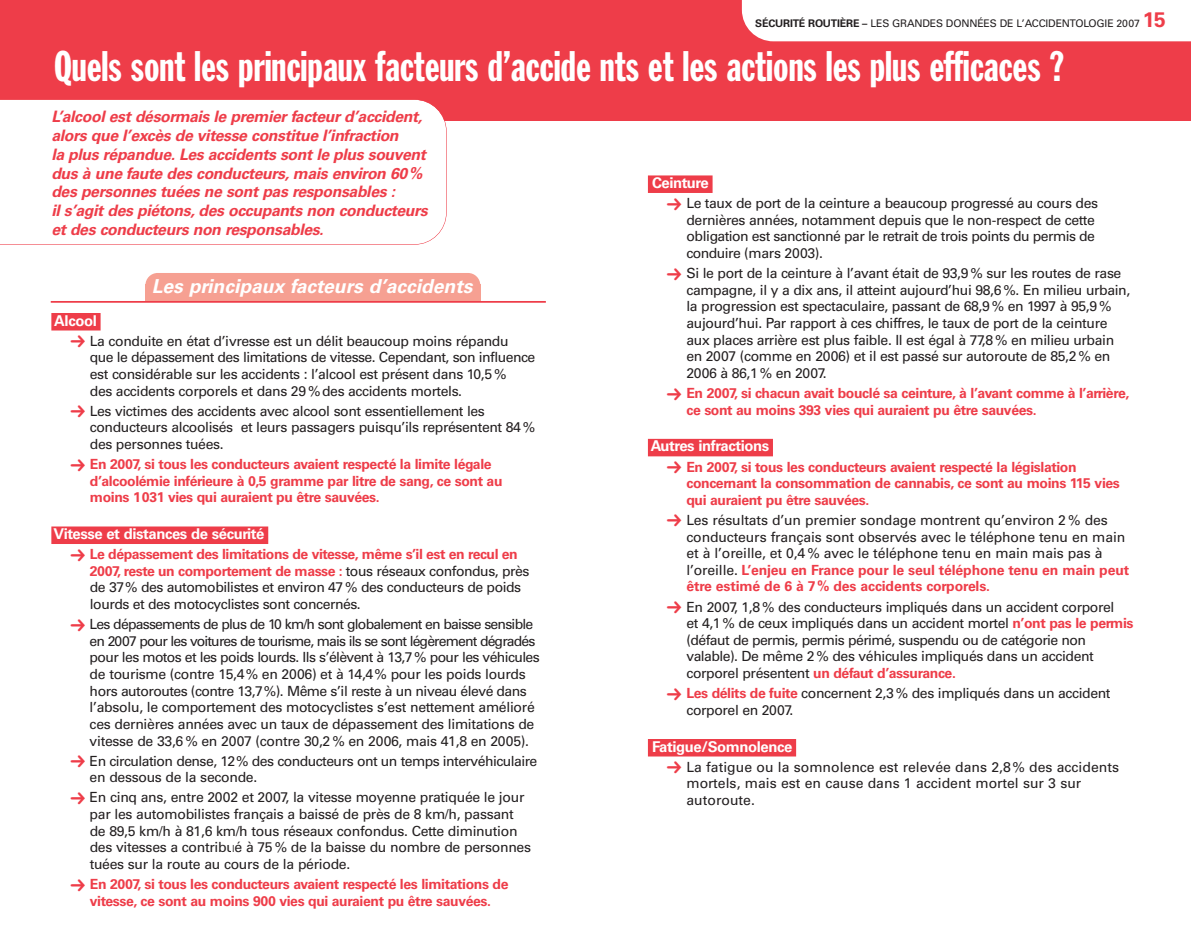
<style>
.page{position:relative;width:1191px;height:943px;background:#fff}
.page>*{position:absolute;margin:0;border:0;box-sizing:border-box;transform-origin:0 0}
.t1{font:42px "Franklin Gothic Extra Cond";color:#fff}
.t2{font:italic 700 19.25px "Univers";color:#fff}
.t3{font:italic 700 15.75px/18.9px "Univers";letter-spacing:-.02em;color:#ee3d49}
.t4{font:700 14.88px "Univers";letter-spacing:-.03em;color:#fff}
.t5{font:14px/16.6px "Univers";letter-spacing:-.03em;color:#231f20}
.t6{font:700 14px/16.6px "Univers";letter-spacing:-.03em;color:#ee3d49}
.t7{font:14px/16.6px "Univers";letter-spacing:-.01em;color:#231f20}
.t8{font:14px/16.6px "Univers";color:#231f20}
.t9{font:10.5px "Univers";letter-spacing:-.015em;color:#231f20}
.s1{font-weight:700}
.s2{font-weight:700;font-size:21px;color:#ee3d49}
.s3{color:#ee3d49}
.s4{font-weight:700;color:#ee3d49}
</style>
<div class="page">
<div style="left:0;top:0;width:1191px;height:120px;background:#ee3d49"></div>
<svg style="left:0;top:99px;width:446px;height:146px"></svg>
<div style="left:51px;top:313px;width:50px;height:17px;background:#ee3d49"></div>
<div style="left:51px;top:526px;width:217px;height:18px;background:#ee3d49"></div>
<div style="left:742px;top:0;width:449px;height:41px;background:#fff"></div>
<div style="left:145px;top:273px;width:335px;height:24px;background:#f6a092;border-radius:12px"></div>
<div style="left:145px;top:284px;width:335px;height:18px;background:#f6a092"></div>
<div style="left:648px;top:175px;width:64px;height:18px;background:#ee3d49"></div>
<div style="left:648px;top:439px;width:125px;height:17px;background:#ee3d49"></div>
<div style="left:648px;top:739px;width:148px;height:17px;background:#ee3d49"></div>
<hr style="left:51px;top:301px;width:495px;height:2px;background:#ee3d49">
<p class="t9" style="left:755px;top:20px;width:412px"><span class="s1">SÉCURITÉ ROUTIÈRE –</span> LES GRANDES DONNÉES DE L’ACCIDENTOLOGIE 2007 <span class="s2">15</span></p>
<h1 class="t1" style="left:54px;top:51px;width:1012px">Quels sont les principaux facteurs d’accide nts et les actions les plus efficaces ?</h1>
<p class="t3" style="left:51px;top:108px;width:378px">L’alcool est désormais le premier facteur d’accident, alors que l’excès de vitesse constitue l’infraction<br>la plus répandue. Les accidents sont le plus souvent dus à une faute des conducteurs, mais environ 60% des personnes tuées ne sont pas responsables :<br>il s’agit des piétons, des occupants non conducteurs et des conducteurs non responsables.</p>
<h2 class="t2" style="left:152px;top:279px;width:322px">Les principaux facteurs d’accidents</h2>
<p class="t4" style="left:54px;top:315px;width:48px">Alcool<span class="s3">.</span></p>
<p class="t5" style="left:90px;top:333px;width:447px">La conduite en état d’ivresse est un délit beaucoup moins répandu que le dépassement des limitations de vitesse. Cependant, son influence est considérable sur les accidents : l’alcool est présent dans 10,5 %<br>des accidents corporels et dans 29 %des accidents mortels.</p>
<p class="t5" style="left:90px;top:403px;width:447px">Les victimes des accidents avec alcool sont essentiellement les conducteurs alcoolisés et leurs passagers puisqu’ils représentent 84 % des personnes tuées.</p>
<p class="t6" style="left:90px;top:457px;width:414px">En 2007, si tous les conducteurs avaient respecté la limite légale d’alcoolémie inférieure à 0,5 gramme par litre de sang, ce sont au moins 1031 vies qui auraient pu être sauvées.</p>
<p class="t4" style="left:54px;top:528px;width:216px">Vitesse et distances de sécurité<span class="s3">.</span></p>
<p class="t5" style="left:90px;top:547px;width:441px"><span class="s4">Le dépassement des limitations de vitesse, même s’il est en recul en 2007, reste un comportement de masse :</span> tous réseaux confondus, près de 37% des automobilistes et environ 47 % des conducteurs de poids lourds et des motocyclistes sont concernés.</p>
<p class="t5" style="left:90px;top:617px;width:451px">Les dépassements de plus de 10 km/h sont globalement en baisse sensible en 2007 pour les voitures de tourisme, mais ils se sont légèrement dégradés pour les motos et les poids lourds. Ils s’élèvent à 13,7 % pour les véhicules de tourisme (contre 15,4% en 2006) et à 14,4% pour les poids lourds hors autoroutes (contre 13,7%). Même s’il reste à un niveau élevé dans l’absolu, le comportement des motocyclistes s’est nettement amélioré ces dernières années avec un taux de dépassement des limitations de vitesse de 33,6 % en 2007 (contre 30,2 % en 2006, mais 41,8 en 2005).</p>
<p class="t5" style="left:90px;top:753px;width:449px">En circulation dense, 12% des conducteurs ont un temps intervéhiculaire en dessous de la seconde.</p>
<p class="t5" style="left:90px;top:790px;width:443px">En cinq ans, entre 2002 et 2007, la vitesse moyenne pratiquée le jour par les automobilistes français a baissé de près de 8 km/h, passant de 89,5 km/h à 81,6 km/h tous réseaux confondus. Cette diminution des vitesses a contribué à 75 % de la baisse du nombre de personnes tuées sur la route au cours de la période.</p>
<p class="t6" style="left:90px;top:877px;width:420px">En 2007, si tous les conducteurs avaient respecté les limitations de vitesse, ce sont au moins 900 vies qui auraient pu être sauvées.</p>
<p class="t4" style="left:652px;top:177px;width:62px">Ceinture<span class="s3">.</span></p>
<p class="t5" style="left:686px;top:196px;width:413px">Le taux de port de la ceinture a beaucoup progressé au cours des dernières années, notamment depuis que le non-respect de cette obligation est sanctionné par le retrait de trois points du permis de conduire (mars 2003).</p>
<p class="t5" style="left:686px;top:266px;width:445px">Si le port de la ceinture à l’avant était de 93,9 % sur les routes de rase campagne, il y a dix ans, il atteint aujourd’hui 98,6 %. En milieu urbain, la progression est spectaculaire, passant de 68,9 % en 1997 à 95,9 % aujourd’hui. Par rapport à ces chiffres, le taux de port de la ceinture aux places arrière est plus faible. Il est égal à 77,8 % en milieu urbain en 2007 (comme en 2006) et il est passé sur autoroute de 85,2 % en 2006 à 86,1 % en 2007.</p>
<p class="t6" style="left:686px;top:386px;width:444px">En 2007, si chacun avait bouclé sa ceinture, à l’avant comme à l’arrière, ce sont au moins 393 vies qui auraient pu être sauvées.</p>
<p class="t4" style="left:651px;top:440px;width:124px">Autres infractions<span class="s3">.</span></p>
<p class="t6" style="left:686px;top:459px;width:435px">En 2007, si tous les conducteurs avaient respecté la législation concernant la consommation de cannabis, ce sont au moins 115 vies qui auraient pu être sauvées.</p>
<p class="t7" style="left:686px;top:513px;width:444px">Les résultats d’un premier sondage montrent qu’environ 2 % des conducteurs français sont observés avec le téléphone tenu en main et à l’oreille, et 0,4 % avec le téléphone tenu en main mais pas à l’oreille. <span class="s4">L’enjeu en France pour le seul téléphone tenu en main peut être estimé de 6 à 7% des accidents corporels.</span></p>
<p class="t5" style="left:686px;top:599px;width:449px">En 2007, 1,8 % des conducteurs impliqués dans un accident corporel<br>et 4,1 % de ceux impliqués dans un accident mortel <span class="s4">n’ont pas le permis </span>(défaut de permis, permis périmé, suspendu ou de catégorie non valable). De même 2 % des véhicules impliqués dans un accident corporel présentent <span class="s4">un défaut d’assurance.</span></p>
<p class="t5" style="left:686px;top:686px;width:425px"><span class="s4">Les délits de fuite</span> concernent 2,3 % des impliqués dans un accident corporel en 2007.</p>
<p class="t4" style="left:652px;top:740px;width:146px">Fatigue/Somnolence<span class="s3">.</span></p>
<p class="t8" style="left:686px;top:759px;width:434px">La fatigue ou la somnolence est relevée dans 2,8% des accidents mortels, mais est en cause dans 1 accident mortel sur 3 sur autoroute.</p>
</div>
